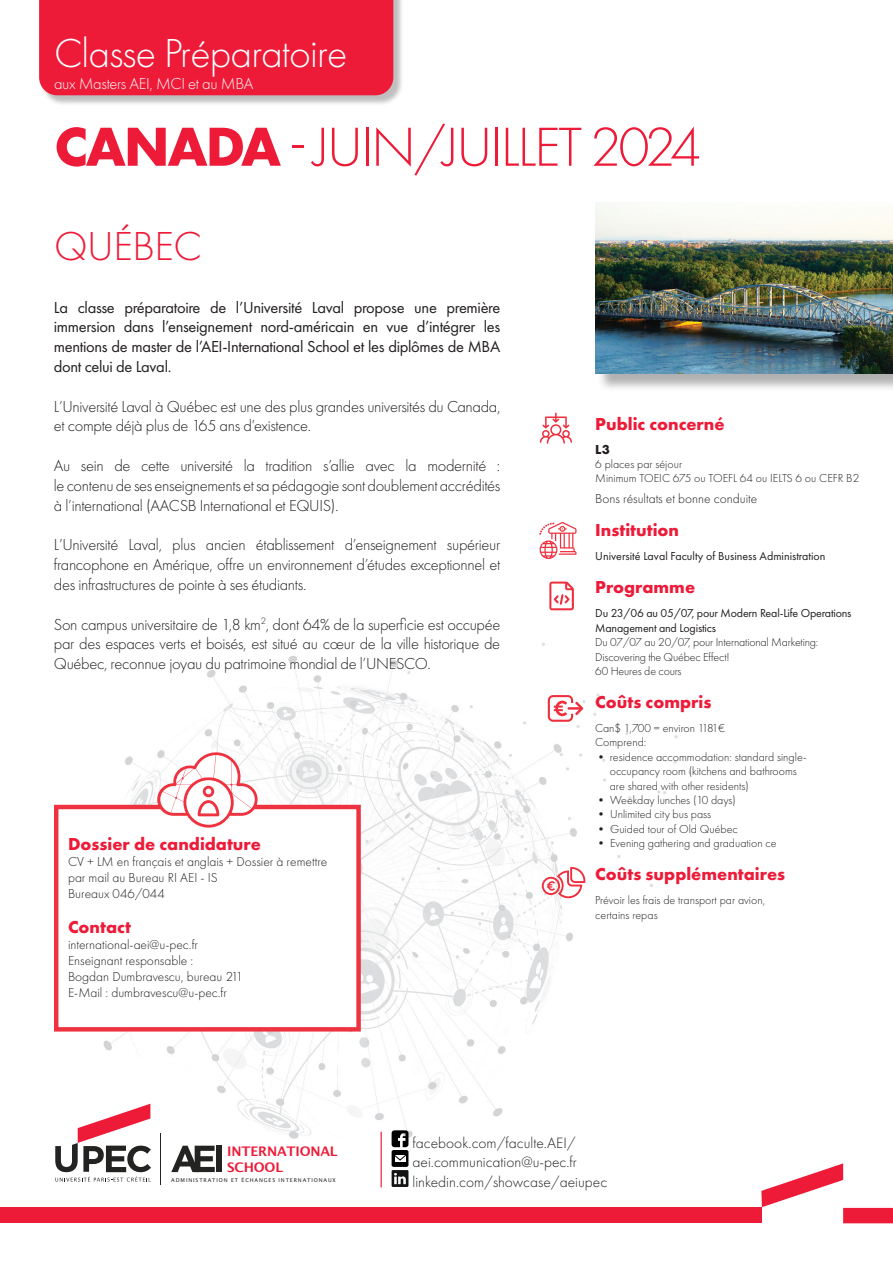
<style>
.page{position:relative;width:893px;height:1263px;background:#fff}
.page>*{position:absolute;margin:0;border:0;box-sizing:border-box;transform-origin:0 0}
.t1{font:300 57px "Futura PT";letter-spacing:-.04em;color:#ed1a38}
.t2{font:300 42px "Futura PT";letter-spacing:-.02em;color:#fff}
.t3{font:300 42px "Futura PT";letter-spacing:-.01em;color:#ed1a38}
.t4{font:700 18px "Futura PT";color:#ed1a38}
.t5{font:300 16.5px/19.8px "Futura PT";letter-spacing:-.02em;color:#231f20;text-align:justify}
.t6{font:16.5px/19.8px "Futura PT";letter-spacing:-.02em;color:#231f20;text-align:justify}
.t7{font:300 16.5px "Futura PT";letter-spacing:-.02em;color:#fff}
.t8{font:300 15.45px/20.2px "Futura PT";color:#231f20}
.t9{font:300 13.5px/16.2px "Futura PT";color:#231f20}
.t10{font:700 13.5px "Futura PT";color:#231f20}
.t11{font:700 13.2px/15.6px "Lucida Grande";letter-spacing:-.015em;color:#ed1a38}
.t12{font:300 12px/14.4px "Futura PT";color:#231f20}
.t13{font:12px/14.4px "Futura PT";letter-spacing:-.015em;color:#231f20}
.t14{font:5.25px "Lucida Sans";letter-spacing:.165em;color:#232322}
.s1{font-weight:700}
</style>
<div class="page">
<img style="left:71px;top:581px;width:640px;height:577px">
<svg style="left:761px;top:1163px;width:82px;height:44px"></svg>
<div style="left:843px;top:1208px;width:50px;height:15px;background:#ed1a38"></div>
<div style="left:0;top:1208px;width:761px;height:15px;background:#ed1a38"></div>
<svg style="left:171px;top:1146px;width:44px;height:26px"></svg>
<div style="left:216px;top:1146px;width:6px;height:26px;background:#232322"></div>
<hr style="left:160px;top:1133px;width:1px;height:51px;background:#232322">
<svg style="left:55px;top:1104px;width:96px;height:77px"></svg>
<div style="left:392px;top:1150px;width:16px;height:17px;background:#000001;border-radius:2px"></div>
<div style="left:395px;top:1155px;width:11px;height:7px;background:#fff"></div>
<svg style="left:392px;top:1130px;width:16px;height:31px"></svg>
<hr style="left:381px;top:1132px;width:1px;height:55px;background:#ed1a38">
<svg style="left:392px;top:1170px;width:16px;height:17px"></svg>
<svg style="left:54px;top:802px;width:307px;height:229px"></svg>
<svg style="left:157px;top:752px;width:101px;height:79px"></svg>
<svg style="left:540px;top:413px;width:32px;height:31px"></svg>
<svg style="left:539px;top:522px;width:37px;height:37px"></svg>
<svg style="left:549px;top:582px;width:25px;height:28px"></svg>
<svg style="left:548px;top:695px;width:35px;height:27px"></svg>
<svg style="left:542px;top:867px;width:43px;height:31px"></svg>
<div style="left:598px;top:205px;width:295px;height:187px;background:#231f20;opacity:.35"></div>
<img style="left:595px;top:203px;width:298px;height:170px">
<div style="left:40px;top:0;width:364px;height:106px;background:#231f20;opacity:.29"></div>
<div style="left:39px;top:0;width:354px;height:95px;background:#ed1a38"></div>
<h2 class="t2" style="left:54px;top:29px;width:295px">Classe Préparatoire</h2>
<p class="t7" style="left:54px;top:74px;width:201px">aux Masters AEI, MCI et au MBA</p>
<h1 class="t1" style="left:54px;top:114px;width:649px"><span class="s1">CANADA</span> - JUIN/JUILLET 2024</h1>
<h2 class="t3" style="left:54px;top:223px;width:150px">QUÉBEC</h2>
<p class="t6" style="left:54px;top:297px;width:448px">La classe préparatoire de l’Université Laval propose une première immersion dans l’enseignement nord-américain en vue d’intégrer les mentions de master de l’AEI-International School et les diplômes de MBA dont celui de Laval.</p>
<p class="t5" style="left:54px;top:396px;width:448px">L’Université Laval à Québec est une des plus grandes universités du Canada, et compte déjà plus de 165 ans d’existence.</p>
<p class="t5" style="left:54px;top:456px;width:448px">Au sein de cette université la tradition s’allie avec la modernité : le contenu de ses enseignements et sa pédagogie sont doublement accrédités à l’international (AACSB International et EQUIS).</p>
<p class="t5" style="left:54px;top:535px;width:448px">L’Université Laval, plus ancien établissement d’enseignement supérieur francophone en Amérique, offre un environnement d’études exceptionnel et des infrastructures de pointe à ses étudiants.</p>
<p class="t5" style="left:54px;top:614px;width:448px">Son campus universitaire de 1,8 km<sup>2</sup>, dont 64% de la superficie est occupée par des espaces verts et boisés, est situé au cœur de la ville historique de Québec, reconnue joyau du patrimoine mondial de l’UNESCO.</p>
<p class="t4" style="left:68px;top:832px;width:195px">Dossier de candidature</p>
<p class="t9" style="left:68px;top:853px;width:261px">CV + LM en français et anglais + Dossier à remettre par mail au Bureau RI AEI - IS<br>Bureaux 046/044</p>
<p class="t4" style="left:68px;top:915px;width:64px">Contact</p>
<p class="t9" style="left:68px;top:936px;width:177px">international-aei@u-pec.fr<br>Enseignant responsable :<br>Bogdan Dumbravescu, bureau 211<br>E-Mail : dumbravescu@u-pec.fr</p>
<p class="t4" style="left:595px;top:412px;width:131px">Public concerné</p>
<p class="t10" style="left:595px;top:440px;width:16px">L3</p>
<p class="t12" style="left:595px;top:457px;width:265px">6 places par séjour<br>Minimum TOEIC 675 ou TOEFL 64 ou IELTS 6 ou CEFR B2</p>
<p class="t9" style="left:595px;top:491px;width:163px">Bons résultats et bonne conduite</p>
<p class="t4" style="left:595px;top:519px;width:85px">Institution</p>
<p class="t13" style="left:595px;top:549px;width:232px">Université Laval Faculty of Business Administration</p>
<p class="t4" style="left:595px;top:576px;width:101px">Programme</p>
<p class="t13" style="left:595px;top:606px;width:258px">Du 23/06 au 05/07, pour Modern Real-Life Operations<br>Management and Logistics</p>
<p class="t12" style="left:595px;top:635px;width:225px">Du 07/07 au 20/07, pour International Marketing:<br>Discovering the Québec Effect!<br>60 Heures de cours</p>
<p class="t4" style="left:595px;top:690px;width:118px">Coûts compris</p>
<p class="t12" style="left:595px;top:721px;width:131px">Can$ 1,700 = environ 1181€<br>Comprend:</p>
<p class="t12" style="left:610px;top:750px;width:198px;text-indent:-14px">• residence accommodation: standard single&shy;occupancy room (kitchens and bathrooms are shared with other residents)</p>
<p class="t12" style="left:595px;top:793px;width:142px">• Weekday lunches (10 days)</p>
<p class="t12" style="left:595px;top:807px;width:117px">• Unlimited city bus pass</p>
<p class="t12" style="left:595px;top:822px;width:144px">• Guided tour of Old Québec</p>
<p class="t12" style="left:595px;top:836px;width:183px">• Evening gathering and graduation ce</p>
<p class="t4" style="left:595px;top:862px;width:191px">Coûts supplémentaires</p>
<p class="t12" style="left:595px;top:893px;width:171px">Prévoir les frais de transport par avion, certains repas</p>
<p class="t8" style="left:413px;top:1132px;width:165px">facebook.com/faculte.AEI/</p>
<p class="t11" style="left:227px;top:1143px;width:112px">INTERNATIONAL<br>SCHOOL</p>
<p class="t8" style="left:413px;top:1151px;width:196px">aei.communication@u-pec.fr linkedin.com/showcase/aeiupec</p>
<p class="t14" style="left:171px;top:1177px;width:166px">ADMINISTRATION ET ÉCHANGES INTERNATIONAUX</p>
</div>
